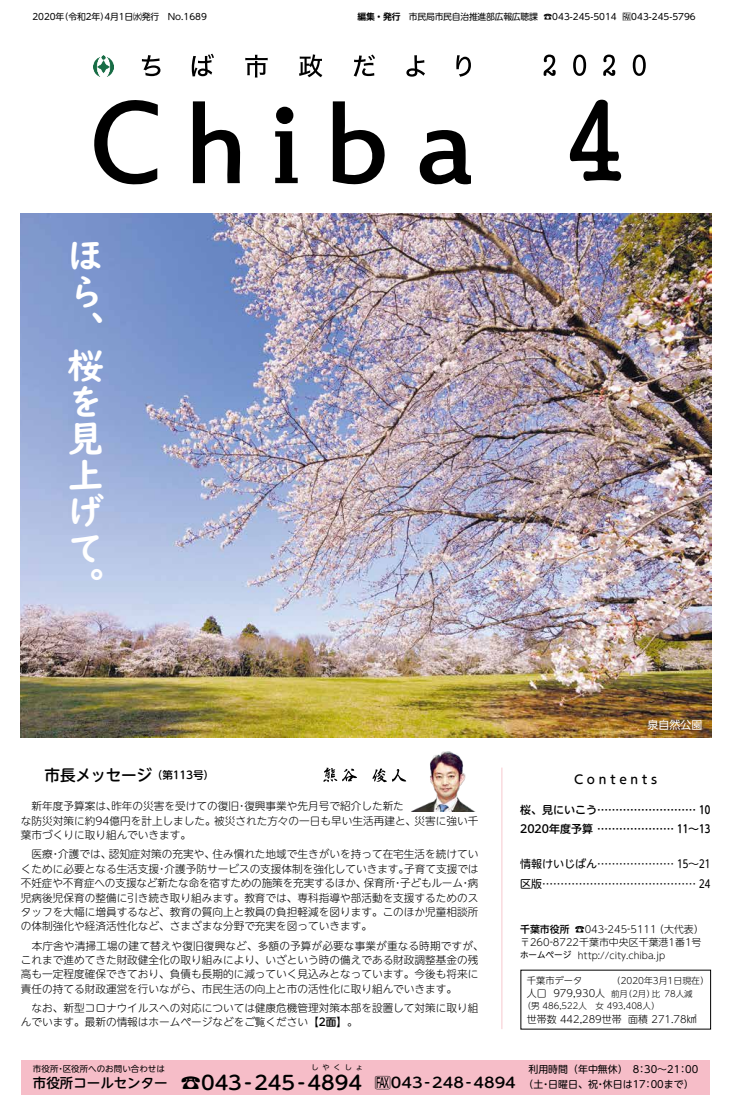
<style>
.page{position:relative;width:732px;height:1100px;background:#fff}
.page>*{position:absolute;margin:0;border:0;box-sizing:border-box;transform-origin:0 0}
.t1{font:36.6px/36.6px "UD Digi Kyokasho N B";color:#fff}
.t2{font:500 19.1px "UD Shin M Go Pro";color:#000;scale:1.08 1}
.t3{font:500 15.6px "UD Shin M Go Pro";letter-spacing:-.015em;color:#000}
.t4{font:500 13.5px "UD Shin M Go Pro";color:#000}
.t5{font:500 12px "UD Shin M Go Pro";letter-spacing:.3em;color:#000}
.t6{font:500 11px/19.1px "UD Shin M Go Pro";color:#000}
.t7{font:11px/19.1px "UD Shin M Go Pro";color:#000}
.t8{font:11px "UD Shin Go Pro";color:#fff}
.t9{font:300 10.6px/14.4px "UD Shin M Go Pro";color:#000}
.t10{font:300 9.9px/13.5px "UD Shin M Go Pro";color:#000}
.t11{font:9.9px/14.9px "UD Shin M Go Pro";color:#000}
.t12{font:300 9.2px "UD Shin M Go Pro";color:#000}
.t13{font:8.9px "UD Shin M Go Pro";letter-spacing:-.015em;color:#000}
.t14{font:300 8.9px "UD Shin M Go Pro";color:#000}
.t15{font:300 8.5px/11.9px "UD Shin M Go Pro";color:#000}
.t16{font:8.5px "UD Shin M Go Pro";color:#000}
.t17{font:7.1px "UD Shin M Go Pro";letter-spacing:.57em;color:#000}
.s1{font-family:"UD Shin M Go Pro De";font-weight:700}
.s2{font-family:"ssc CHIB Ashihou"}
.s3{font-size:10.6px}
.s4{font-weight:500}
.s5{font-weight:400;font-size:8.5px}
.s6{font-size:9.9px}
.s7{font-family:"ssc CHIB Ashihou";font-size:14.2px}
.s8{font-weight:500;font-size:14.2px}
</style>
<div class="page">
<svg style="left:94px;top:100px;width:64px;height:85px"></svg>
<svg style="left:193px;top:101px;width:48px;height:82px"></svg>
<svg style="left:332px;top:101px;width:53px;height:84px"></svg>
<svg style="left:419px;top:130px;width:51px;height:55px"></svg>
<svg style="left:275px;top:131px;width:22px;height:52px"></svg>
<div style="left:276px;top:107px;width:17px;height:17px;background:#000;border-radius:50%"></div>
<svg style="left:543px;top:55px;width:12px;height:21px"></svg>
<svg style="left:573px;top:55px;width:13px;height:21px"></svg>
<svg style="left:603px;top:55px;width:12px;height:21px"></svg>
<svg style="left:632px;top:55px;width:13px;height:21px"></svg>
<svg style="left:142px;top:55px;width:18px;height:21px"></svg>
<svg style="left:192px;top:54px;width:22px;height:22px"></svg>
<svg style="left:245px;top:55px;width:22px;height:23px"></svg>
<svg style="left:299px;top:54px;width:23px;height:23px"></svg>
<svg style="left:353px;top:55px;width:22px;height:22px"></svg>
<svg style="left:406px;top:55px;width:19px;height:22px"></svg>
<svg style="left:456px;top:55px;width:15px;height:22px"></svg>
<img style="left:93px;top:55px;width:21px;height:21px">
<svg style="left:569px;top:100px;width:52px;height:81px"></svg>
<div style="left:22px;top:1060px;width:687px;height:34px;background:#f6bdc8"></div>
<svg style="left:372px;top:768px;width:32px;height:14px"></svg>
<svg style="left:323px;top:767px;width:34px;height:15px"></svg>
<hr style="left:501px;top:767px;width:1px;height:262px;background:#f7c8ce">
<img style="left:21px;top:213px;width:690px;height:524px">
<img style="left:404px;top:751px;width:70px;height:60px">
<p class="t13" style="left:32px;top:10px;width:176px">2020年（令和2年）4月1日㈬発行　No.1689</p>
<p class="t13" style="left:357px;top:10px;width:340px"><span class="s1">編集・発行</span>　市民局市民自治推進部広報広聴課 ☎043-245-5014 <span class="s2">Ｆ</span>043-245-5796</p>
<h1 class="t1" style="left:67px;top:238px;width:38px">ほら、桜を見上げて。</h1>
<h3 class="t3" style="left:44px;top:762px;width:171px">市長メッセージ<span class="s3">（第113号）</span></h3>
<p class="t9" style="left:21px;top:799px;width:459px">　新年度予算案は、昨年の災害を受けての復旧・復興事業や先月号で紹介した新た<br>な防災対策に約94億円を計上しました。被災された方々の一日も早い生活再建と、災害に強い千葉市づくりに取り組んでいきます。</p>
<p class="t9" style="left:21px;top:847px;width:459px;text-align:justify">　医療・介護では、認知症対策の充実や、住み慣れた地域で生きがいを持って在宅生活を続けていくために必要となる生活支援・介護予防サービスの支援体制を強化していきます。子育て支援では不妊症や不育症への支援など新たな命を宿すための施策を充実するほか、保育所・子どもルーム・病児病後児保育の整備に引き続き取り組みます。教育では、専科指導や部活動を支援するためのスタッフを大幅に増員するなど、教育の質向上と教員の負担軽減を図ります。このほか児童相談所の体制強化や経済活性化など、さまざまな分野で充実を図っていきます。</p>
<p class="t9" style="left:21px;top:938px;width:464px">　本庁舎や清掃工場の建て替えや復旧復興など、多額の予算が必要な事業が重なる時期ですが、これまで進めてきた財政健全化の取り組みにより、いざという時の備えである財政調整基金の残高も一定程度確保できており、負債も長期的に減っていく見込みとなっています。今後も将来に責任の持てる財政運営を行いながら、市民生活の向上と市の活性化に取り組んでいきます。</p>
<p class="t9" style="left:21px;top:1000px;width:459px">　なお、新型コロナウイルスへの対応については健康危機管理対策本部を設置して対策に取り組んでいます。最新の情報はホームページなどをご覧ください【<span class="s4">2面</span>】。</p>
<p class="t8" style="left:647px;top:716px;width:56px">泉自然公園</p>
<p class="t5" style="left:574px;top:769px;width:85px">Contents</p>
<p class="t6" style="left:520px;top:799px;width:191px">桜、見にいこう……………………… 10<br>2020年度予算…………………… 11～13</p>
<p class="t7" style="left:520px;top:854px;width:191px">情報けいじばん………………… 15～21区版…………………………………… 24</p>
<p class="t10" style="left:520px;top:922px;width:185px"><span class="s4">千葉市役所</span> ☎043-245-5111（大代表）〒260-8722千葉市中央区千葉港1番1号</p>
<p class="t12" style="left:520px;top:948px;width:147px"><span class="s5">ホームページ</span> http://city.chiba.jp</p>
<p class="t12" style="left:526px;top:973px;width:57px">千葉市データ</p>
<p class="t14" style="left:611px;top:973px;width:99px">（2020年3月1日現在）</p>
<p class="t15" style="left:522px;top:987px;width:171px;text-indent:4px"><span class="s6">人口 979,930人</span> 前月（2月）比 78人減（男 486,522人　女 493,408人）</p>
<p class="t10" style="left:526px;top:1011px;width:171px">世帯数 442,289世帯 面積 271.78㎢</p>
<p class="t17" style="left:311px;top:1061px;width:53px">しやくしょ</p>
<h2 class="t2" style="left:180px;top:1067px;width:170px">☎043-245-4894</h2>
<p class="t16" style="left:33px;top:1062px;width:133px">市役所・区役所へのお問い合わせは</p>
<p class="t4" style="left:33px;top:1072px;width:136px">市役所コールセンター</p>
<p class="t11" style="left:375px;top:1062px;width:325px;text-indent:153px">利用時間（年中無休）　8：30～21：00<br><span class="s7">Ｆ</span><span class="s8">043-248-4894</span> （土・日曜日、祝・休日は17：00まで）</p>
</div>
